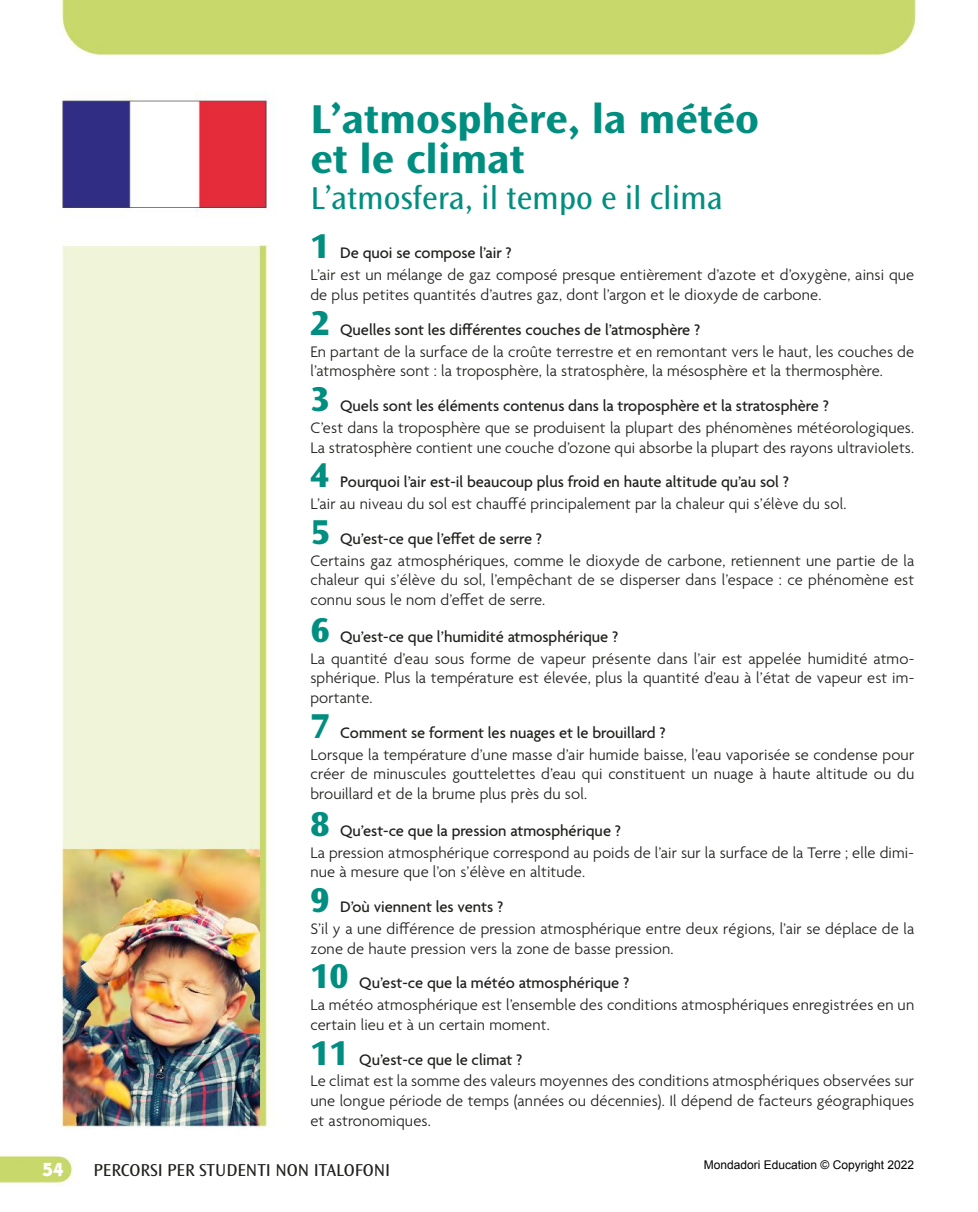
<style>
.page{position:relative;width:978px;height:1212px;background:#fff}
.page>*{position:absolute;margin:0;border:0;box-sizing:border-box;transform-origin:0 0}
.t1{font:700 semi-expanded 42px/40.5px "Ocean Sans Std";color:#008e80}
.t2{font:33px "Ocean Sans Std";color:#008e80}
.t3{font:700 19.2px "ITC Kabel Std";color:#fff}
.t4{font:18px "Ocean Sans Std";color:#20201e}
.t5{font:300 16.5px/19.8px "Agenda";letter-spacing:.01em;color:#20201e}
.t6{font:12px "Arial";color:#000}
.s1{font-family:"Ocean Sans Std";font-weight:800;font-size:36px;color:#008e80}
.s2{font-weight:500}
</style>
<div class="page">
<img style="left:0;top:0;width:920px;height:1184px">
<h1 class="t1" style="left:310px;top:100px;width:450px">L’atmosphère, la météo et le climat</h1>
<h2 class="t2" style="left:310px;top:184px;width:414px">L’atmosfera, il tempo e il clima</h2>
<p class="t5" style="left:310px;top:244px;width:605px;line-height:21.9px"><span class="s1">1</span> <span class="s2">De quoi se compose l’air ?<br></span>L’air est un mélange de gaz composé presque entièrement d’azote et d’oxygène, ainsi que</p>
<p class="t5" style="left:310px;top:279px;width:513px;line-height:34.7px">de plus petites quantités d’autres gaz, dont l’argon et le dioxyde de carbone.<br><span class="s1">2</span> <span class="s2">Quelles sont les différentes couches de l’atmosphère ?</span></p>
<p class="t5" style="left:310px;top:343px;width:605px">En partant de la surface de la croûte terrestre et en remontant vers le haut, les couches de l’atmosphère sont : la troposphère, la stratosphère, la mésosphère et la thermosphère.</p>
<p class="t5" style="left:310px;top:396px;width:605px;line-height:21.9px"><span class="s1">3</span> <span class="s2">Quels sont les éléments contenus dans la troposphère et la stratosphère ?<br></span>C’est dans la troposphère que se produisent la plupart des phénomènes météorologiques.</p>
<p class="t5" style="left:310px;top:431px;width:605px;line-height:34.7px">La stratosphère contient une couche d’ozone qui absorbe la plupart des rayons ultraviolets.<br><span class="s1">4</span> <span class="s2">Pourquoi l’air est-il beaucoup plus froid en haute altitude qu’au sol ?</span></p>
<p class="t5" style="left:310px;top:488px;width:538px;line-height:34.7px">L’air au niveau du sol est chauffé principalement par la chaleur qui s’élève du sol.<br><span class="s1">5</span> <span class="s2">Qu’est-ce que l’effet de serre ?</span></p>
<p class="t5" style="left:310px;top:552px;width:605px;text-align:justify">Certains gaz atmosphériques, comme le dioxyde de carbone, retiennent une partie de la chaleur qui s’élève du sol, l’empêchant de se disperser dans l’espace : ce phénomène est connu sous le nom d’effet de serre.</p>
<p class="t5" style="left:310px;top:627px;width:605px;line-height:21.9px"><span class="s1">6</span> <span class="s2">Qu’est-ce que l’humidité atmosphérique ?<br></span>La quantité d’eau sous forme de vapeur présente dans l’air est appelée humidité atmo-</p>
<p class="t5" style="left:310px;top:669px;width:605px">sphérique. Plus la température est élevée, plus la quantité d’eau à l’état de vapeur est im&shy;portante.</p>
<p class="t5" style="left:310px;top:723px;width:605px;line-height:21.9px"><span class="s1">7</span> <span class="s2">Comment se forment les nuages et le brouillard ?<br></span>Lorsque la température d’une masse d’air humide baisse, l’eau vaporisée se condense pour</p>
<p class="t5" style="left:310px;top:765px;width:605px">créer de minuscules gouttelettes d’eau qui constituent un nuage à haute altitude ou du brouillard et de la brume plus près du sol.</p>
<p class="t5" style="left:310px;top:821px;width:605px;line-height:21.9px"><span class="s1">8</span> <span class="s2">Qu’est-ce que la pression atmosphérique ?<br></span>La pression atmosphérique correspond au poids de l’air sur la surface de la Terre ; elle dimi-</p>
<p class="t5" style="left:310px;top:856px;width:276px;line-height:34.7px">nue à mesure que l’on s’élève en altitude.<br><span class="s1">9</span> <span class="s2">D’où viennent les vents ?</span></p>
<p class="t5" style="left:310px;top:920px;width:605px">S’il y a une différence de pression atmosphérique entre deux régions, l’air se déplace de la zone de haute pression vers la zone de basse pression.</p>
<p class="t5" style="left:310px;top:973px;width:605px;line-height:21.9px"><span class="s1">10</span> <span class="s2">Qu’est-ce que la météo atmosphérique ?<br></span>La météo atmosphérique est l’ensemble des conditions atmosphériques enregistrées en un</p>
<p class="t5" style="left:310px;top:1008px;width:241px;line-height:34.7px">certain lieu et à un certain moment.<br><span class="s1">11</span> <span class="s2">Qu’est-ce que le climat ?</span></p>
<p class="t5" style="left:310px;top:1072px;width:605px;text-align:justify">Le climat est la somme des valeurs moyennes des conditions atmosphériques observées sur une longue période de temps (années ou décennies). Il dépend de facteurs géographiques et astronomiques.</p>
<p class="t3" style="left:43px;top:1158px;width:23px">54</p>
<p class="t4" style="left:94px;top:1162px;width:298px">PERCORSI PER STUDENTI NON ITALOFONI</p>
<p class="t6" style="left:704px;top:1156px;width:212px">Mondadori Education © Copyright 2022</p>
</div>
